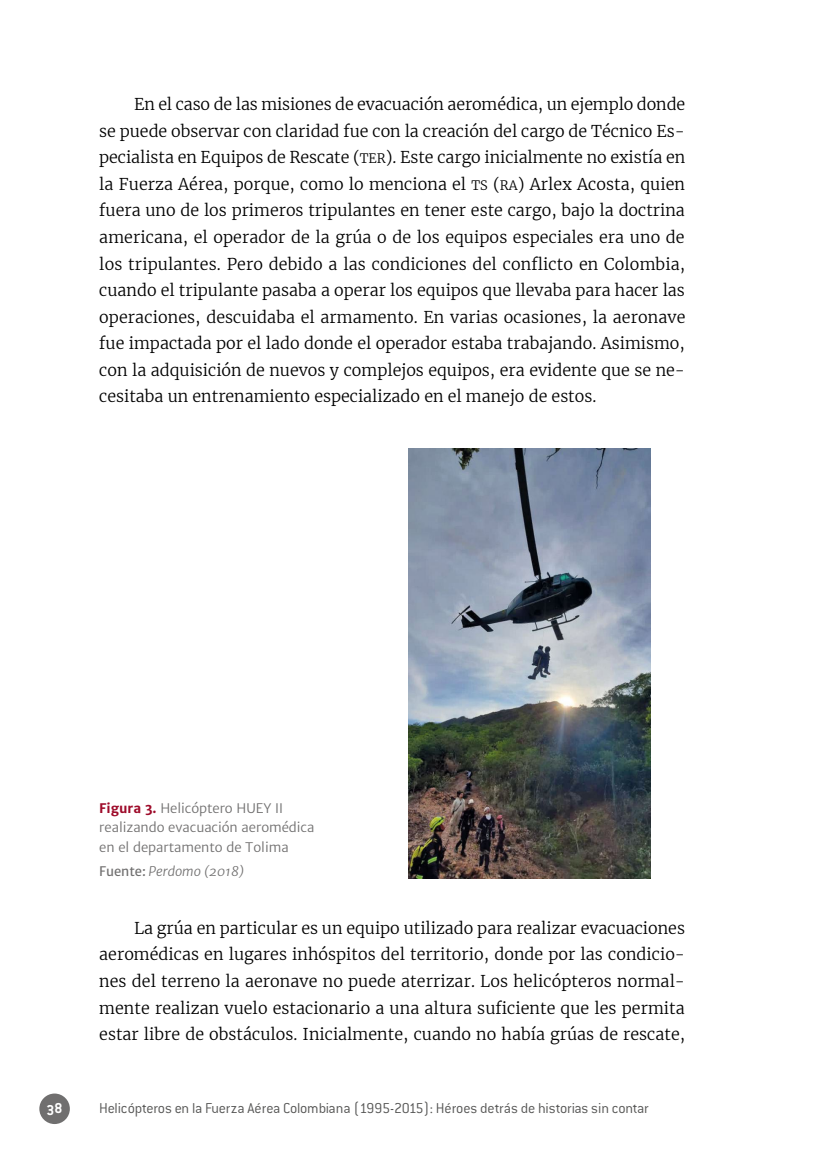
<style>
.page{position:relative;width:819px;height:1166px;background:#fff}
.page>*{position:absolute;margin:0;border:0;box-sizing:border-box;transform-origin:0 0}
.t1{font:300 16.1px/26.6px "Merriweather";color:#000;text-align:justify}
.t2{font:300 15.75px "Conduit ITC Std";letter-spacing:-.01em;color:#575756}
.t3{font:700 15.75px "Conduit ITC Std";color:#fff}
.t4{font:13.12px/19.2px "Merriweather Sans";letter-spacing:-.005em;color:#706f6f}
.t5{font:italic 13.12px "Merriweather Sans";color:#706f6f}
.s1{font-family:"Merriweather Light SC800";font-weight:400;font-size:12.95px}
.s2{font-weight:700;color:#9e0b2a}
.s3{font-style:normal}
</style>
<div class="page">
<div style="left:39px;top:1093px;width:31px;height:31px;background:#706f6f;border-radius:50%"></div>
<img style="left:408px;top:448px;width:242px;height:430px">
<p class="t1" style="left:99px;top:90px;width:587px;text-indent:35px">En el caso de las misiones de evacuación aeromédica, un ejemplo donde se puede observar con claridad fue con la creación del cargo de Técnico Es&shy;pecialista en Equipos de Rescate (<span class="s1">TER</span>). Este cargo inicialmente no existía en la Fuerza Aérea, porque, como lo menciona el <span class="s1">TS</span> (<span class="s1">RA</span>) Arlex Acosta, quien fuera uno de los primeros tripulantes en tener este cargo, bajo la doctrina americana, el operador de la grúa o de los equipos especiales era uno de los tripulantes. Pero debido a las condiciones del conflicto en Colombia, cuando el tripulante pasaba a operar los equipos que llevaba para hacer las operaciones, descuidaba el armamento. En varias ocasiones, la aeronave fue impactada por el lado donde el operador estaba trabajando. Asimismo, con la adquisición de nuevos y complejos equipos, era evidente que se ne&shy;cesitaba un entrenamiento especializado en el manejo de estos.</p>
<p class="t4" style="left:99px;top:799px;width:217px"><span class="s2">Figura 3.</span> Helicóptero HUEY II realizando evacuación aeromédica en el departamento de Tolima</p>
<p class="t5" style="left:99px;top:863px;width:147px"><span class="s3">Fuente:</span> Perdomo (2018)</p>
<p class="t1" style="left:99px;top:914px;width:587px;text-indent:35px">La grúa en particular es un equipo utilizado para realizar evacuaciones aeromédicas en lugares inhóspitos del territorio, donde por las condicio&shy;nes del terreno la aeronave no puede aterrizar. Los helicópteros normal&shy;mente realizan vuelo estacionario a una altura suficiente que les permita estar libre de obstáculos. Inicialmente, cuando no había grúas de rescate,</p>
<p class="t3" style="left:47px;top:1098px;width:17px">38</p>
<p class="t2" style="left:99px;top:1098px;width:551px">Helicópteros en la Fuerza Aérea Colombiana (1995-2015): Héroes detrás de historias sin contar</p>
</div>
